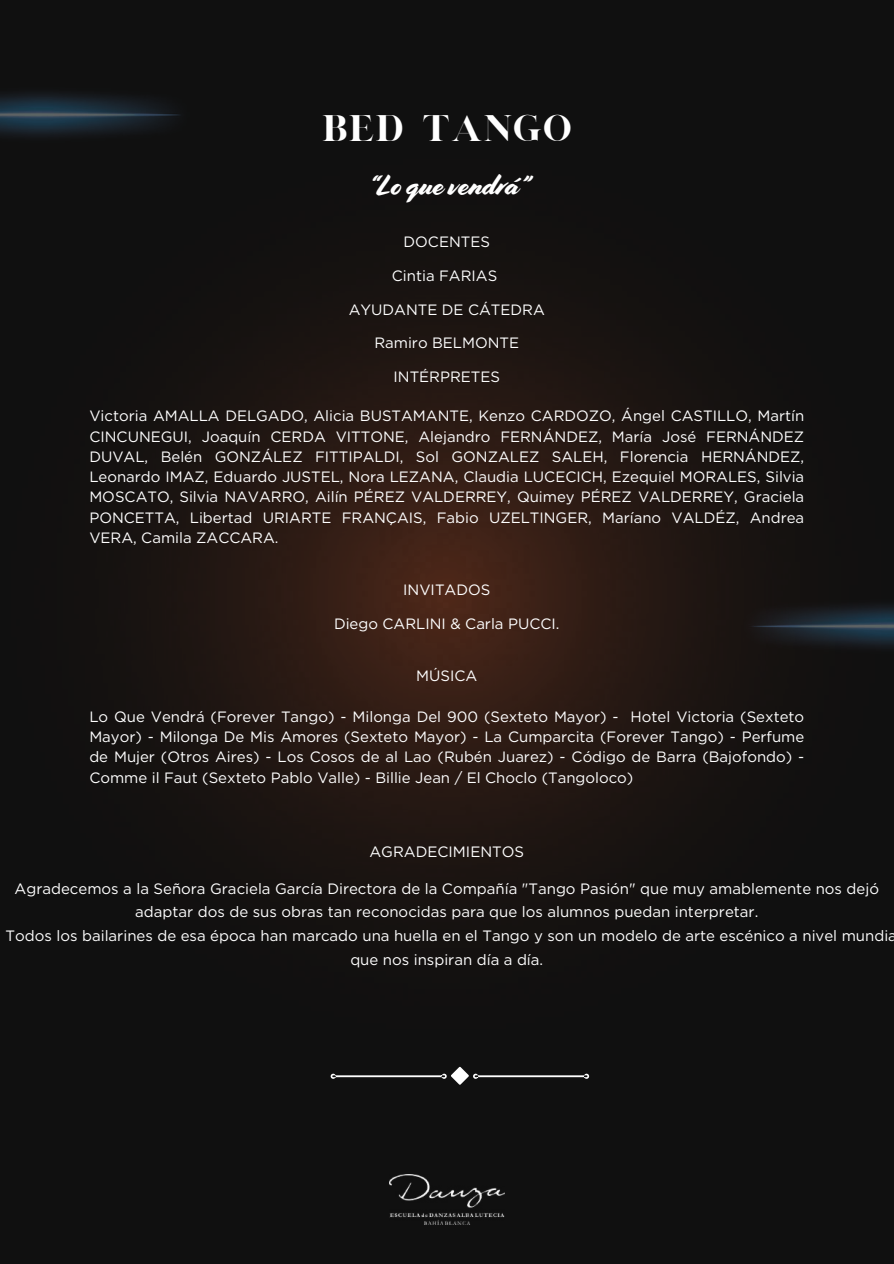
<style>
.page{position:relative;width:894px;height:1264px;background:#fff}
.page>*{position:absolute;margin:0;border:0;box-sizing:border-box;transform-origin:0 0}
.t1{font:30px "London";color:#fff}
.t2{font:28.5px "Cortado";color:#fff}
.t3{font:15px/20.2px "Gotham";color:#fff;text-align:justify}
</style>
<div class="page">
<div style="left:0;top:0;width:893px;height:1263px;background:#101010"></div>
<img style="left:159px;top:307px;width:574px;height:574px">
<img style="left:0;top:93px;width:181px;height:44px">
<img style="left:389px;top:1174px;width:115px;height:50px">
<img style="left:749px;top:605px;width:144px;height:43px">
<svg style="left:330px;top:1066px;width:259px;height:18px"></svg>
<h1 class="t1" style="left:321px;top:108px;width:252px">BED TANGO</h1>
<h2 class="t2" style="left:367px;top:168px;width:163px">“Lo quevendrá”</h2>
<p class="t3" style="left:403px;top:231px;width:88px">DOCENTES</p>
<p class="t3" style="left:392px;top:265px;width:107px">Cintia FARIAS</p>
<p class="t3" style="left:348px;top:299px;width:197px">AYUDANTE DE CÁTEDRA</p>
<p class="t3" style="left:374px;top:333px;width:146px">Ramiro BELMONTE</p>
<p class="t3" style="left:393px;top:366px;width:108px">INTÉRPRETES</p>
<p class="t3" style="left:89px;top:406px;width:716px">Victoria AMALLA DELGADO, Alicia BUSTAMANTE, Kenzo CARDOZO, Ángel CASTILLO, Martín CINCUNEGUI, Joaquín CERDA VITTONE, Alejandro FERNÁNDEZ, María José FERNÁNDEZ DUVAL, Belén GONZÁLEZ FITTIPALDI, Sol GONZALEZ SALEH, Florencia HERNÁNDEZ, Leonardo IMAZ, Eduardo JUSTEL, Nora LEZANA, Claudia LUCECICH, Ezequiel MORALES, Silvia MOSCATO, Silvia NAVARRO, Ailín PÉREZ VALDERREY, Quimey PÉREZ VALDERREY, Graciela PONCETTA, Libertad URIARTE FRANÇAIS, Fabio UZELTINGER, Maríano VALDÉZ, Andrea VERA, Camila ZACCARA.</p>
<p class="t3" style="left:403px;top:579px;width:88px">INVITADOS</p>
<p class="t3" style="left:334px;top:613px;width:227px">Diego CARLINI &amp; Carla PUCCI.</p>
<p class="t3" style="left:416px;top:666px;width:63px">MÚSICA</p>
<p class="t3" style="left:89px;top:706px;width:716px">Lo Que Vendrá (Forever Tango) - Milonga Del 900 (Sexteto Mayor) - Hotel Victoria (Sexteto Mayor) - Milonga De Mis Amores (Sexteto Mayor) - La Cumparcita (Forever Tango) - Perfume de Mujer (Otros Aires) - Los Cosos de al Lao (Rubén Juarez) - Código de Barra (Bajofondo) - Comme il Faut (Sexteto Pablo Valle) - Billie Jean / El Choclo (Tangoloco)</p>
<p class="t3" style="left:369px;top:841px;width:156px">AGRADECIMIENTOS</p>
<p class="t3" style="left:15px;top:878px;width:865px">Agradecemos a la Señora Graciela García Directora de la Compañía "Tango Pasión" que muy amablemente nos dejó</p>
<p class="t3" style="left:135px;top:901px;width:624px">adaptar dos de sus obras tan reconocidas para que los alumnos puedan interpretar.</p>
<p class="t3" style="left:6px;top:925px;width:892px">Todos los bailarines de esa época han marcado una huella en el Tango y son un modelo de arte escénico a nivel mundia</p>
<p class="t3" style="left:350px;top:949px;width:194px">que nos inspiran día a día.</p>
</div>
